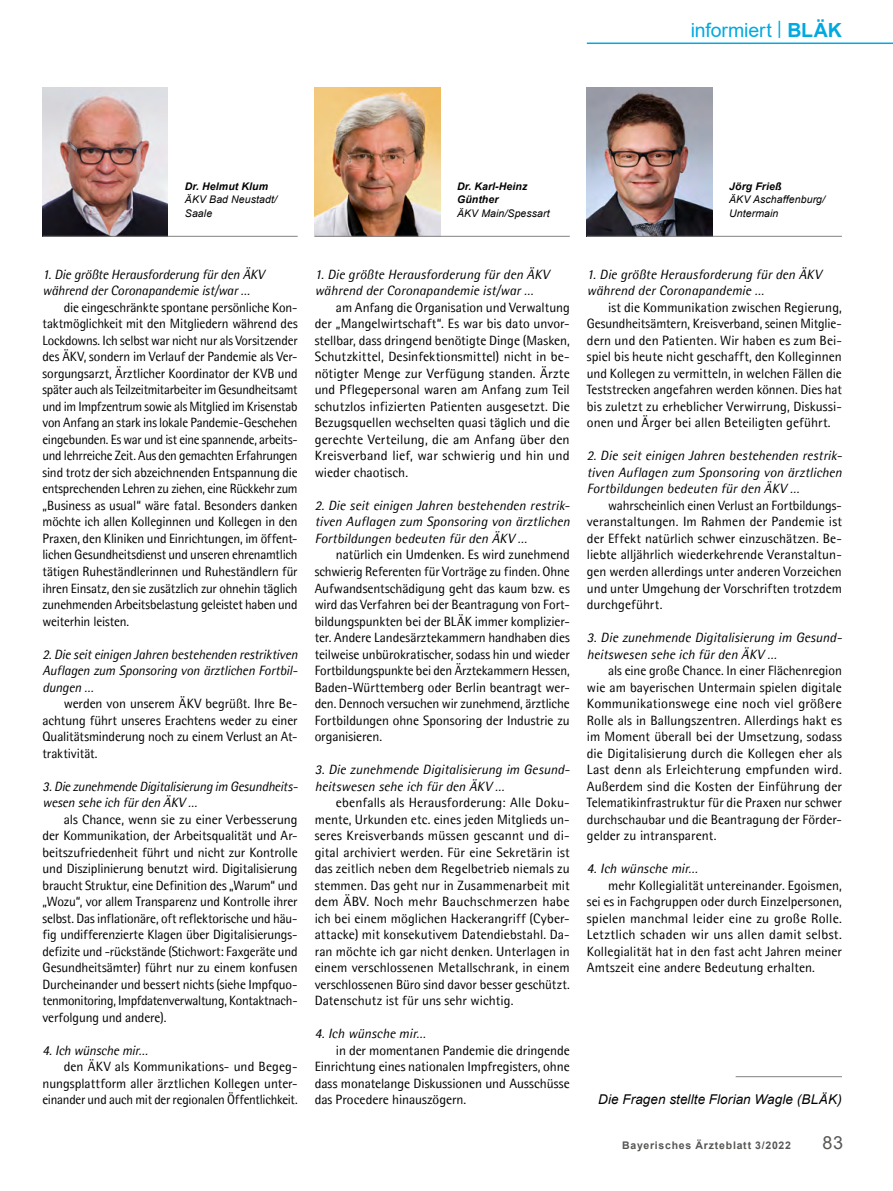
<style>
.page{position:relative;width:893px;height:1191px;background:#fff}
.page>*{position:absolute;margin:0;border:0;box-sizing:border-box;transform-origin:0 0}
.t1{font:19.5px "Arial";letter-spacing:-.005em;color:#00a9e0}
.t2{font:18px "Arial";color:#575654}
.t3{font:13.5px/16.5px "Agfa Rotis Semisans";letter-spacing:-.005em;color:#000;text-align:justify}
.t4{font:italic 13.5px/16.5px "Agfa Rotis Semisans";color:#000}
.t5{font:italic 13.5px "Arial";letter-spacing:.01em;color:#000}
.t6{font:italic 10.5px/13.5px "Arial";letter-spacing:.01em;color:#000}
.t7{font:italic 700 10.5px/13.5px "Arial";letter-spacing:.01em;color:#000}
.t8{font:700 10.5px "Arial";letter-spacing:.075em;color:#575654}
.s1{font-weight:700}
</style>
<div class="page">
<hr style="left:587px;top:43px;width:306px;height:1px;background:#00a9e0">
<img style="left:587px;top:88px;width:125px;height:148px">
<hr style="left:587px;top:236px;width:255px;height:1px;background:#838182">
<img style="left:43px;top:88px;width:125px;height:148px">
<hr style="left:43px;top:236px;width:255px;height:1px;background:#838182">
<img style="left:315px;top:88px;width:125px;height:148px">
<hr style="left:315px;top:236px;width:255px;height:1px;background:#838182">
<hr style="left:736px;top:1076px;width:106px;height:1px;background:#838182">
<h1 class="t1" style="left:691px;top:16px;width:153px">informiert <sup>|</sup> <span class="s1">BLÄK</span></h1>
<p class="t7" style="left:185px;top:179px;width:85px">Dr. Helmut Klum</p>
<p class="t6" style="left:185px;top:193px;width:94px">ÄKV Bad Neustadt/<br>Saale</p>
<p class="t7" style="left:457px;top:179px;width:72px">Dr. Karl-Heinz<br>Günther</p>
<p class="t6" style="left:457px;top:206px;width:94px">ÄKV Main/Spessart</p>
<p class="t7" style="left:729px;top:179px;width:54px">Jörg Frieß</p>
<p class="t6" style="left:729px;top:193px;width:97px">ÄKV Aschaffenburg/<br>Untermain</p>
<p class="t4" style="left:43px;top:266px;width:223px">1. Die größte Herausforderung für den ÄKV während der Coronapandemie ist/war …</p>
<p class="t3" style="left:43px;top:299px;width:257px;text-indent:21px">die eingeschränkte spontane persönliche Kon&shy;taktmöglichkeit mit den Mitgliedern während des Lockdowns. Ich selbst war nicht nur als Vorsitzender des ÄKV, sondern im Verlauf der Pandemie als Ver&shy;sorgungsarzt, Ärztlicher Koordinator der KVB und später auch als Teilzeitmitarbeiter im Gesundheitsamt und im Impfzentrum sowie als Mitglied im Krisenstab von Anfang an stark ins lokale Pandemie-Geschehen eingebunden. Es war und ist eine spannende, arbeits&shy;und lehrreiche Zeit. Aus den gemachten Erfahrungen sind trotz der sich abzeichnenden Entspannung die entsprechenden Lehren zu ziehen, eine Rückkehr zum „Business as usual“ wäre fatal. Besonders danken möchte ich allen Kolleginnen und Kollegen in den Praxen, den Kliniken und Einrichtungen, im öffent&shy;lichen Gesundheitsdienst und unseren ehrenamtlich tätigen Ruheständlerinnen und Ruheständlern für ihren Einsatz, den sie zusätzlich zur ohnehin täglich zunehmenden Arbeitsbelastung geleistet haben und weiterhin leisten.</p>
<p class="t4" style="left:43px;top:645px;width:257px;text-align:justify">2. Die seit einigen Jahren bestehenden restriktiven Auflagen zum Sponsoring von ärztlichen Fortbil&shy;dungen …</p>
<p class="t3" style="left:43px;top:695px;width:257px;text-indent:21px">werden von unserem ÄKV begrüßt. Ihre Be&shy;achtung führt unseres Erachtens weder zu einer Qualitätsminderung noch zu einem Verlust an At&shy;traktivität.</p>
<p class="t4" style="left:43px;top:777px;width:257px">3. Die zunehmende Digitalisierung im Gesundheits&shy;wesen sehe ich für den ÄKV …</p>
<p class="t3" style="left:43px;top:810px;width:257px;text-indent:21px">als Chance, wenn sie zu einer Verbesserung der Kommunikation, der Arbeitsqualität und Ar&shy;beitszufriedenheit führt und nicht zur Kontrolle und Disziplinierung benutzt wird. Digitalisierung braucht Struktur, eine Definition des „Warum“ und „Wozu“, vor allem Transparenz und Kontrolle ihrer selbst. Das inflationäre, oft reflektorische und häu&shy;fig undifferenzierte Klagen über Digitalisierungs&shy;defizite und -rückstände (Stichwort: Faxgeräte und Gesundheitsämter) führt nur zu einem konfusen Durcheinander und bessert nichts (siehe Impfquo&shy;tenmonitoring, Impfdatenverwaltung, Kontaktnach&shy;verfolgung und andere).</p>
<p class="t4" style="left:43px;top:1041px;width:107px">4. Ich wünsche mir…</p>
<p class="t3" style="left:43px;top:1058px;width:257px;text-indent:21px">den ÄKV als Kommunikations- und Begeg&shy;nungsplattform aller ärztlichen Kollegen unter&shy;einander und auch mit der regionalen Öffentlichkeit.</p>
<p class="t4" style="left:315px;top:266px;width:236px">1. Die größte Herausforderung für den ÄKV während der Coronapandemie ist/war …</p>
<p class="t3" style="left:315px;top:299px;width:257px;text-indent:21px">am Anfang die Organisation und Verwaltung der „Mangelwirtschaft“. Es war bis dato unvor&shy;stellbar, dass dringend benötigte Dinge (Masken, Schutzkittel, Desinfektionsmittel) nicht in be&shy;nötigter Menge zur Verfügung standen. Ärzte und Pflegepersonal waren am Anfang zum Teil schutzlos infizierten Patienten ausgesetzt. Die Bezugsquellen wechselten quasi täglich und die gerechte Verteilung, die am Anfang über den Kreisverband lief, war schwierig und hin und wieder chaotisch.</p>
<p class="t4" style="left:315px;top:497px;width:257px;text-align:justify">2. Die seit einigen Jahren bestehenden restrik&shy;tiven Auflagen zum Sponsoring von ärztlichen Fortbildungen bedeuten für den ÄKV …</p>
<p class="t3" style="left:315px;top:546px;width:257px;text-indent:21px">natürlich ein Umdenken. Es wird zunehmend schwierig Referenten für Vorträge zu finden. Ohne Aufwandsentschädigung geht das kaum bzw. es wird das Verfahren bei der Beantragung von Fort&shy;bildungspunkten bei der BLÄK immer komplizier&shy;ter. Andere Landesärztekammern handhaben dies teilweise unbürokratischer, sodass hin und wieder Fortbildungspunkte bei den Ärztekammern Hessen, Baden-Württemberg oder Berlin beantragt wer&shy;den. Dennoch versuchen wir zunehmend, ärztliche Fortbildungen ohne Sponsoring der Industrie zu organisieren.</p>
<p class="t4" style="left:315px;top:761px;width:257px">3. Die zunehmende Digitalisierung im Gesund&shy;heitswesen sehe ich für den ÄKV …</p>
<p class="t3" style="left:315px;top:794px;width:257px;text-indent:21px">ebenfalls als Herausforderung: Alle Doku&shy;mente, Urkunden etc. eines jeden Mitglieds un&shy;seres Kreisverbands müssen gescannt und di&shy;gital archiviert werden. Für eine Sekretärin ist das zeitlich neben dem Regelbetrieb niemals zu stemmen. Das geht nur in Zusammenarbeit mit dem ÄBV. Noch mehr Bauchschmerzen habe ich bei einem möglichen Hackerangriff (Cyber&shy;attacke) mit konsekutivem Datendiebstahl. Da&shy;ran möchte ich gar nicht denken. Unterlagen in einem verschlossenen Metallschrank, in einem verschlossenen Büro sind davor besser geschützt.<br>Datenschutz ist für uns sehr wichtig.</p>
<p class="t4" style="left:315px;top:1025px;width:113px">4. Ich wünsche mir…</p>
<p class="t3" style="left:315px;top:1041px;width:257px;text-indent:21px">in der momentanen Pandemie die dringende Einrichtung eines nationalen Impfregisters, ohne dass monatelange Diskussionen und Ausschüsse das Procedere hinauszögern.</p>
<p class="t4" style="left:587px;top:266px;width:236px">1. Die größte Herausforderung für den ÄKV während der Coronapandemie …</p>
<p class="t3" style="left:587px;top:299px;width:257px;text-indent:21px">ist die Kommunikation zwischen Regierung, Gesundheitsämtern, Kreisverband, seinen Mitglie&shy;dern und den Patienten. Wir haben es zum Bei&shy;spiel bis heute nicht geschafft, den Kolleginnen und Kollegen zu vermitteln, in welchen Fällen die Teststrecken angefahren werden können. Dies hat bis zuletzt zu erheblicher Verwirrung, Diskussi&shy;onen und Ärger bei allen Beteiligten geführt.</p>
<p class="t4" style="left:587px;top:447px;width:257px;text-align:justify">2. Die seit einigen Jahren bestehenden restrik&shy;tiven Auflagen zum Sponsoring von ärztlichen Fortbildungen bedeuten für den ÄKV …</p>
<p class="t3" style="left:587px;top:497px;width:257px;text-indent:21px">wahrscheinlich einen Verlust an Fortbildungs&shy;veranstaltungen. Im Rahmen der Pandemie ist der Effekt natürlich schwer einzuschätzen. Be&shy;liebte alljährlich wiederkehrende Veranstaltun&shy;gen werden allerdings unter anderen Vorzeichen und unter Umgehung der Vorschriften trotzdem durchgeführt.</p>
<p class="t4" style="left:587px;top:629px;width:257px">3. Die zunehmende Digitalisierung im Gesund&shy;heitswesen sehe ich für den ÄKV …</p>
<p class="t3" style="left:587px;top:662px;width:257px;text-indent:21px">als eine große Chance. In einer Flächenregion wie am bayerischen Untermain spielen digitale Kommunikationswege eine noch viel größere Rolle als in Ballungszentren. Allerdings hakt es im Moment überall bei der Umsetzung, sodass die Digitalisierung durch die Kollegen eher als Last denn als Erleichterung empfunden wird.<br>Außerdem sind die Kosten der Einführung der Telematikinfrastruktur für die Praxen nur schwer durchschaubar und die Beantragung der Förder&shy;gelder zu intransparent.</p>
<p class="t4" style="left:587px;top:860px;width:113px">4. Ich wünsche mir…</p>
<p class="t3" style="left:587px;top:876px;width:257px;text-indent:21px">mehr Kollegialität untereinander. Egoismen, sei es in Fachgruppen oder durch Einzelpersonen, spielen manchmal leider eine zu große Rolle.<br>Letztlich schaden wir uns allen damit selbst.<br>Kollegialität hat in den fast acht Jahren meiner Amtszeit eine andere Bedeutung erhalten.</p>
<p class="t5" style="left:598px;top:1090px;width:245px">Die Fragen stellte Florian Wagle (BLÄK)</p>
<p class="t8" style="left:622px;top:1137px;width:170px">Bayerisches Ärzteblatt 3/2022</p>
<h2 class="t2" style="left:822px;top:1130px;width:22px">83</h2>
</div>
